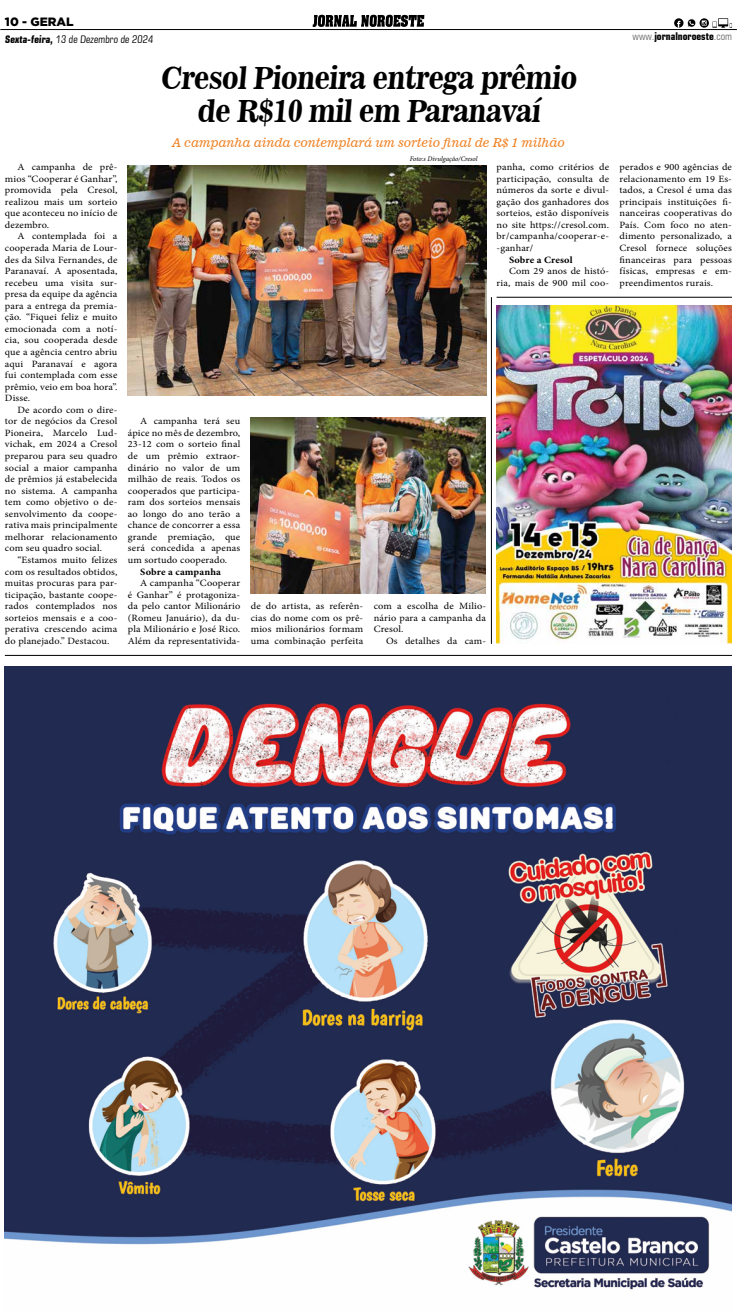
<style>
.page{position:relative;width:737px;height:1315px;background:#fff}
.page>*{position:absolute;margin:0;border:0;box-sizing:border-box;transform-origin:0 0}
.t1{font:30.62px/32.4px "News 701 BT Bold A";color:#000;text-align:center;scale:.89 1}
.t2{font:12.25px "News 701 BT Italic A";letter-spacing:-.01em;color:#f08122}
.t3{font:900 12.08px "Gotham";color:#000}
.t4{font:condensed 10.5px "Square 721 BT";color:#000}
.t5{font:700 condensed 10.5px "Square 721 BT";color:#000}
.t6{font:9.62px/11.5px "Minion Pro";letter-spacing:.015em;color:#000;text-align:justify;scale:1.07 1}
.t7{font:700 9.62px "Minion Pro";letter-spacing:.01em;color:#000;scale:1.07 1}
.t8{font:italic 7px "Minion Pro";letter-spacing:-.01em;color:#000}
.s1{font-weight:700}
.s2{font-weight:400;color:#706f6f}
</style>
<div class="page">
<hr style="left:0;top:29px;width:737px;height:1px;background:#000">
<svg style="left:312px;top:15px;width:112px;height:12px"></svg>
<svg style="left:712px;top:18px;width:25px;height:12px"></svg>
<svg style="left:699px;top:18px;width:10px;height:10px"></svg>
<svg style="left:674px;top:18px;width:32px;height:10px"></svg>
<img style="left:5px;top:667px;width:727px;height:623px">
<img style="left:128px;top:165px;width:358px;height:230px">
<img style="left:250px;top:418px;width:236px;height:175px">
<hr style="left:5px;top:655px;width:727px;height:1px;background:#000">
<img style="left:496px;top:305px;width:236px;height:339px">
<hr style="left:496px;top:297px;width:236px;height:1px;background:#000">
<hr style="left:491px;top:297px;width:1px;height:347px;background:#000">
<p class="t3" style="left:5px;top:13px;width:70px">10 - GERAL</p>
<p class="t4" style="left:5px;top:33px;width:151px"><span class="s1">Sexta-feira,</span> 13 de Dezembro de 2024</p>
<p class="t5" style="left:632px;top:30px;width:101px"><span class="s2">www.</span>jornalnoroeste<span class="s2">.com</span></p>
<p class="t6" style="left:5px;top:161px;width:107px;text-indent:12px">A campanha de prê&shy;mios “Cooperar é Ganhar”, promovida pela Cresol, realizou mais um sorteio que aconteceu no início de dezembro.</p>
<p class="t6" style="left:5px;top:231px;width:107px;text-indent:12px">A contemplada foi a cooperada Maria de Lour&shy;des da Silva Fernandes, de Paranavaí. A aposentada, recebeu uma visita sur&shy;presa da equipe da agência para a entrega da premia&shy;ção. “Fiquei feliz e muito emocionada com a notí&shy;cia, sou cooperada desde que a agência centro abriu aqui Paranavaí e agora fui contemplada com esse prêmio, veio em boa hora”.<br>Disse.</p>
<p class="t6" style="left:5px;top:404px;width:107px;text-indent:12px">De acordo com o dire&shy;tor de negócios da Cresol Pioneira, Marcelo Lud&shy;vichak, em 2024 a Cresol preparou para seu quadro social a maior campanha de prêmios já estabelecida no sistema. A campanha tem como objetivo o de&shy;senvolvimento da coope&shy;rativa mais principalmente melhorar relacionamento com seu quadro social.</p>
<p class="t6" style="left:5px;top:554px;width:107px;text-indent:12px">“Estamos muito felizes com os resultados obtidos, muitas procuras para par&shy;ticipação, bastante coope&shy;rados contemplados nos sorteios mensais e a coo&shy;perativa crescendo acima do planejado.” Destacou.</p>
<h1 class="t1" style="left:160px;top:62px;width:473px">Cresol Pioneira entrega prêmio de R$10 mil em Paranavaí</h1>
<p class="t2" style="left:172px;top:135px;width:395px">A campanha ainda contemplará um sorteio final de R$ 1 milhão</p>
<p class="t8" style="left:410px;top:154px;width:69px">Foto:s Divulgação/Cresol</p>
<p class="t6" style="left:496px;top:161px;width:107px">panha, como critérios de participação, consulta de números da sorte e divul&shy;gação dos ganhadores dos sorteios, estão disponíveis no site https://cresol.com. br/campanha/cooperar-e--ganhar/</p>
<p class="t7" style="left:509px;top:253px;width:61px">Sobre a Cresol</p>
<p class="t6" style="left:496px;top:265px;width:107px;text-align:right">Com 29 anos de histó&shy;ria, mais de 900 mil coo-</p>
<p class="t6" style="left:128px;top:415px;width:107px;text-indent:12px">A campanha terá seu ápice no mês de dezembro, 23-12 com o sorteio final de um prêmio extraor&shy;dinário no valor de um milhão de reais. Todos os cooperados que participa&shy;ram dos sorteios mensais ao longo do ano terão a chance de concorrer a essa grande premiação, que será concedida a apenas um sortudo cooperado.</p>
<p class="t7" style="left:140px;top:564px;width:77px">Sobre a campanha</p>
<p class="t6" style="left:128px;top:577px;width:107px;text-indent:12px">A campanha “Cooperar é Ganhar” é protagoniza&shy;da pelo cantor Milionário (Romeu Januário), da du&shy;pla Milionário e José Rico.<br>Além da representativida-</p>
<p class="t6" style="left:251px;top:600px;width:107px">de do artista, as referên&shy;cias do nome com os prê&shy;mios milionários formam uma combinação perfeita</p>
<p class="t6" style="left:374px;top:600px;width:106px">com a escolha de Milio&shy;nário para a campanha da Cresol.</p>
<p class="t6" style="left:386px;top:635px;width:95px">Os detalhes da cam-</p>
<p class="t6" style="left:619px;top:161px;width:106px">perados e 900 agências de relacionamento em 19 Es&shy;tados, a Cresol é uma das principais instituições fi&shy;nanceiras cooperativas do País. Com foco no aten&shy;dimento personalizado, a Cresol fornece soluções financeiras para pessoas físicas, empresas e em&shy;preendimentos rurais.</p>
</div>
